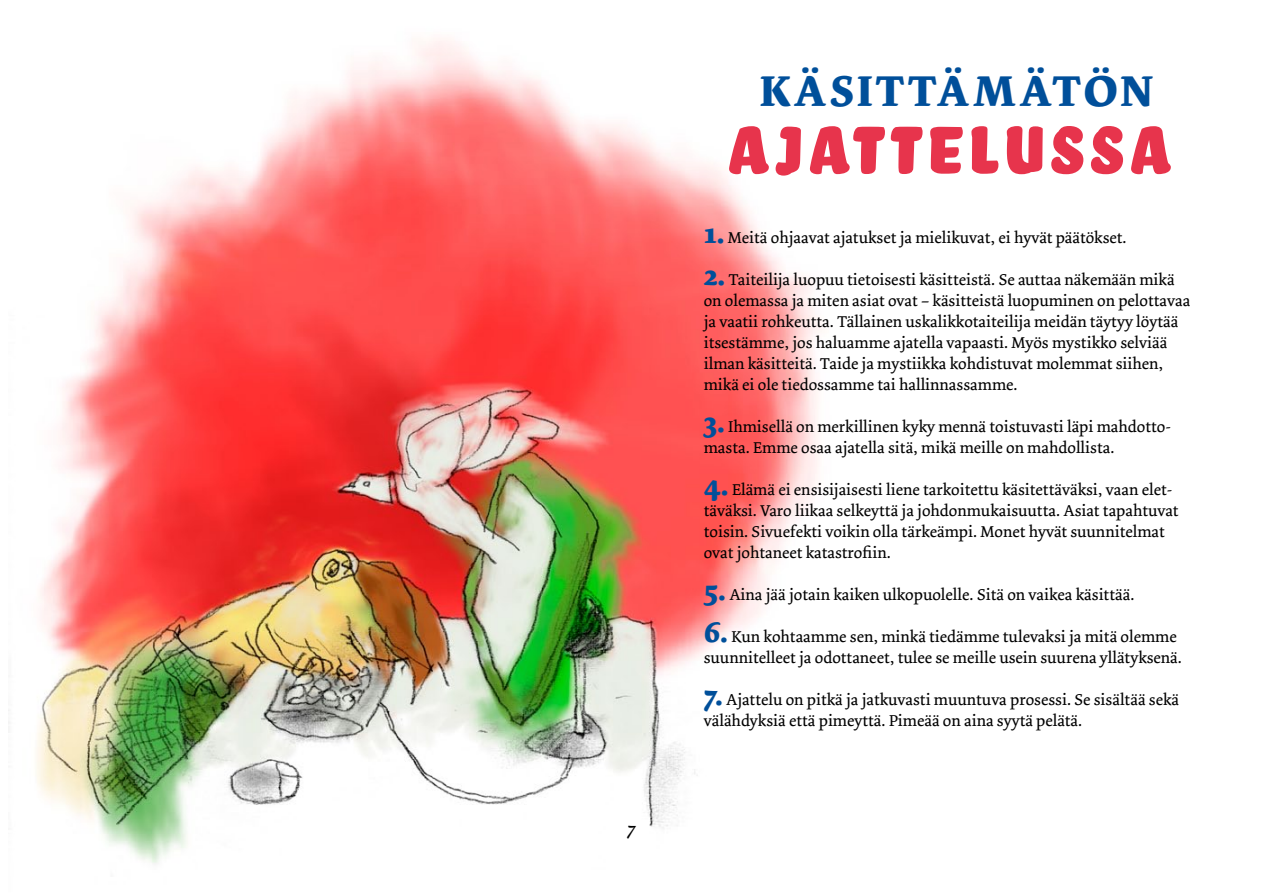
<style>
.page{position:relative;width:1263px;height:893px;background:#fff}
.page>*{position:absolute;margin:0;border:0;box-sizing:border-box;transform-origin:0 0}
.t1{font:87px "Bello Pro";letter-spacing:.06em;color:#e7344c}
.t2{font:700 45px "Dolly";letter-spacing:.08em;color:#004f9a}
.t3{font:italic 19.5px "Dolly";color:#000}
.t4{font:16.5px/21px "Dolly";color:#000}
.s1{font-weight:700;font-size:30px;color:#004f9a}
</style>
<div class="page">
<img style="left:8px;top:40px;width:812px;height:824px">
<p class="t3" style="left:627px;top:817px;width:11px">7</p>
<h2 class="t2" style="left:759px;top:63px;width:126px">KÄSITTÄ</h2>
<h2 class="t2" style="left:973px;top:63px;width:180px">MÄTÖN</h2>
<h1 class="t1" style="left:726px;top:82px;width:444px">AJATTELUSSA</h1>
<p class="t4" style="left:704px;top:227px;width:424px"><span class="s1">1.</span> Meitä ohjaavat ajatukset ja mielikuvat, ei hyvät päätökset.</p>
<p class="t4" style="left:704px;top:269px;width:488px"><span class="s1">2.</span> Taiteilija luopuu tietoisesti käsitteistä. Se auttaa näkemään mikä on olemassa ja miten asiat ovat – käsitteistä luopuminen on pelottavaa ja vaatii rohkeutta. Tällainen uskalikkotaiteilija meidän täytyy löytää itsestämme, jos haluamme ajatella vapaasti. Myös mystikko selviää ilman käsitteitä. Taide ja mystiikka kohdistuvat molemmat siihen, mikä ei ole tiedossamme tai hallinnassamme.</p>
<p class="t4" style="left:704px;top:416px;width:469px"><span class="s1">3.</span> Ihmisellä on merkillinen kyky mennä toistuvasti läpi mahdotto&shy;masta. Emme osaa ajatella sitä, mikä meille on mahdollista.</p>
<p class="t4" style="left:704px;top:479px;width:476px"><span class="s1">4.</span> Elämä ei ensisijaisesti liene tarkoitettu käsitettäväksi, vaan elet&shy;täväksi. Varo liikaa selkeyttä ja johdonmukaisuutta. Asiat tapahtuvat toisin. Sivuefekti voikin olla tärkeämpi. Monet hyvät suunnitelmat ovat johtaneet katastrofiin.</p>
<p class="t4" style="left:704px;top:584px;width:432px"><span class="s1">5.</span> Aina jää jotain kaiken ulkopuolelle. Sitä on vaikea käsittää.</p>
<p class="t4" style="left:704px;top:626px;width:480px"><span class="s1">6.</span> Kun kohtaamme sen, minkä tiedämme tulevaksi ja mitä olemme suunnitelleet ja odottaneet, tulee se meille usein suurena yllätyksenä.</p>
<p class="t4" style="left:704px;top:689px;width:477px"><span class="s1">7.</span> Ajattelu on pitkä ja jatkuvasti muuntuva prosessi. Se sisältää sekä välähdyksiä että pimeyttä. Pimeää on aina syytä pelätä.</p>
</div>
